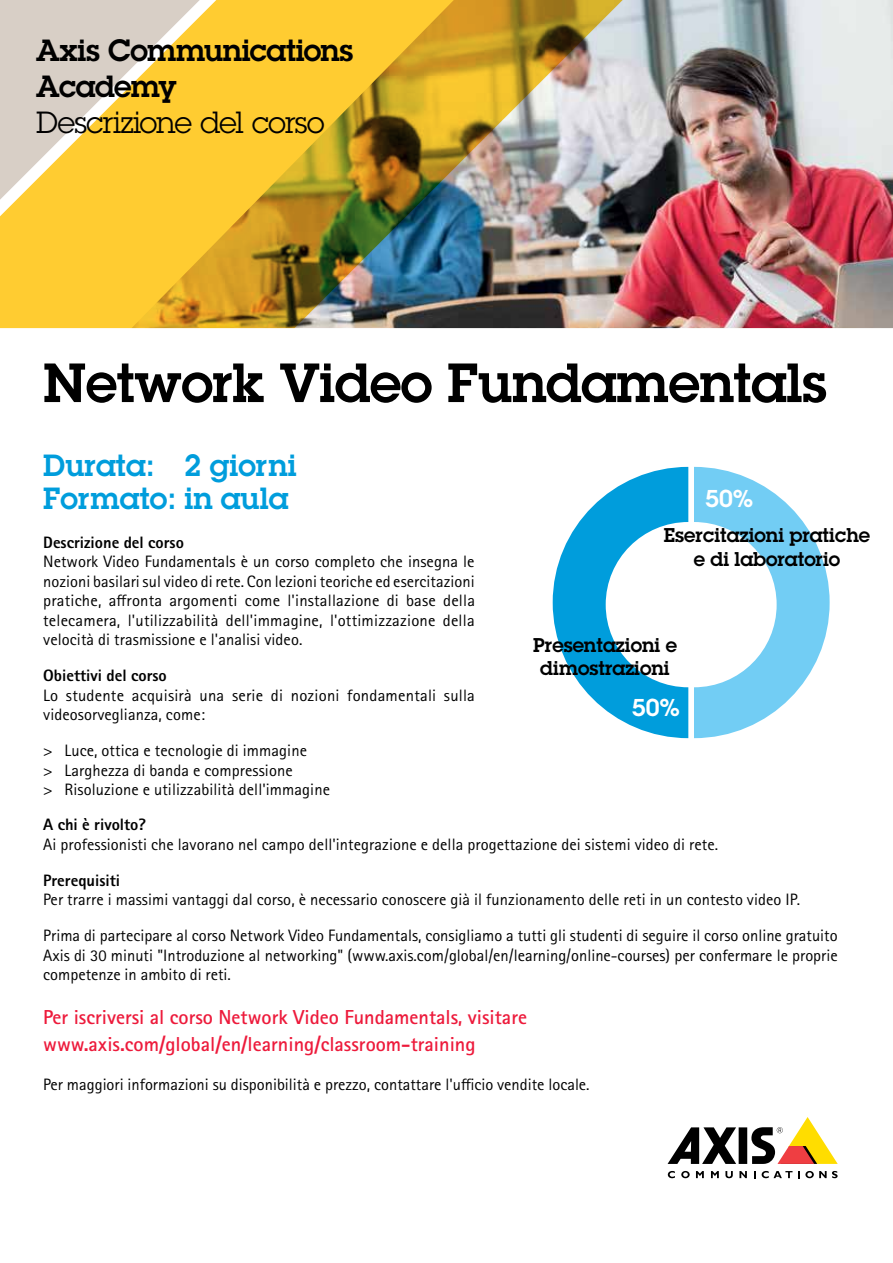
<style>
.page{position:relative;width:893px;height:1263px;background:#fff}
.page>*{position:absolute;margin:0;border:0;box-sizing:border-box;transform-origin:0 0}
.t1{font:600 54px "Lubalin Graph ECG";letter-spacing:-.01em;color:#000}
.t2{font:600 30px/33px "Lubalin Graph ECG";color:#009ddc}
.t3{font:600 30px/36px "Lubalin Graph ECG";letter-spacing:-.02em;color:#000}
.t4{font:30px "Lubalin Graph ECG";letter-spacing:-.02em;color:#000}
.t5{font:600 23.85px "Lubalin Graph ECG";color:#fff}
.t6{font:700 20.25px/27px "Rotis Sans Serif Pro";color:#ed1a3b}
.t7{font:600 19.5px/23.4px "Lubalin Graph ECG";color:#000;text-align:center}
.t8{font:16.5px/19.5px "Rotis Sans Serif Pro";letter-spacing:.005em;color:#000}
.t9{font:800 16.5px "Rotis Sans Serif Pro";color:#000}
</style>
<div class="page">
<img style="left:0;top:0;width:893px;height:328px">
<div style="left:739px;top:1127px;width:8px;height:37px;background:#000"></div>
<svg style="left:668px;top:1127px;width:68px;height:37px"></svg>
<svg style="left:751px;top:1117px;width:87px;height:47px"></svg>
<svg style="left:668px;top:1171px;width:7px;height:7px"></svg>
<svg style="left:681px;top:1171px;width:9px;height:7px"></svg>
<svg style="left:696px;top:1171px;width:8px;height:7px"></svg>
<svg style="left:711px;top:1171px;width:8px;height:7px"></svg>
<svg style="left:725px;top:1171px;width:8px;height:7px"></svg>
<svg style="left:739px;top:1171px;width:8px;height:7px"></svg>
<svg style="left:754px;top:1171px;width:2px;height:7px"></svg>
<svg style="left:762px;top:1171px;width:30px;height:7px"></svg>
<svg style="left:798px;top:1171px;width:40px;height:7px"></svg>
<svg style="left:694px;top:467px;width:136px;height:271px"></svg>
<svg style="left:553px;top:467px;width:135px;height:271px"></svg>
<h2 class="t3" style="left:36px;top:32px;width:318px">Axis Communications<br>Academy</h2>
<h2 class="t4" style="left:36px;top:103px;width:290px">Descrizione del corso</h2>
<h1 class="t1" style="left:43px;top:347px;width:785px">Network Video Fundamentals</h1>
<h2 class="t2" style="left:43px;top:449px;width:255px">Durata: 2 giorni<br>Formato: in aula</h2>
<p class="t9" style="left:43px;top:531px;width:142px">Descrizione del corso</p>
<p class="t8" style="left:43px;top:552px;width:433px;text-align:justify">Network Video Fundamentals è un corso completo che insegna le nozioni basilari sul video di rete. Con lezioni teoriche ed esercitazioni pratiche, affronta argomenti come l'installazione di base della telecamera, l'utilizzabilità dell'immagine, l'ottimizzazione della velocità di trasmissione e l'analisi video.</p>
<p class="t9" style="left:43px;top:665px;width:125px">Obiettivi del corso</p>
<p class="t8" style="left:43px;top:685px;width:433px">Lo studente acquisirà una serie di nozioni fondamentali sulla videosorveglianza, come:</p>
<p class="t8" style="left:43px;top:741px;width:288px">&gt; Luce, ottica e tecnologie di immagine<br>&gt; Larghezza di banda e compressione<br>&gt; Risoluzione e utilizzabilità dell'immagine</p>
<h3 class="t5" style="left:705px;top:482px;width:50px">50%</h3>
<p class="t7" style="left:664px;top:524px;width:208px">Esercitazioni pratiche e di laboratorio</p>
<p class="t7" style="left:533px;top:634px;width:145px">Presentazioni e dimostrazioni</p>
<h3 class="t5" style="left:632px;top:691px;width:50px">50%</h3>
<p class="t9" style="left:43px;top:814px;width:104px">A chi è rivolto?</p>
<p class="t8" style="left:43px;top:834px;width:676px">Ai professionisti che lavorano nel campo dell'integrazione e della progettazione dei sistemi video di rete.</p>
<p class="t9" style="left:43px;top:869px;width:78px">Prerequisiti</p>
<p class="t8" style="left:43px;top:881px;width:796px;line-height:36px">Per trarre i massimi vantaggi dal corso, è necessario conoscere già il funzionamento delle reti in un contesto video IP.<br>Prima di partecipare al corso Network Video Fundamentals, consigliamo a tutti gli studenti di seguire il corso online gratuito</p>
<p class="t8" style="left:43px;top:945px;width:796px">Axis di 30 minuti "Introduzione al networking" (www.axis.com/global/en/learning/online-courses) per confermare le proprie competenze in ambito di reti.</p>
<p class="t6" style="left:43px;top:1003px;width:485px">Per iscriversi al corso Network Video Fundamentals, visitare www.axis.com/global/en/learning/classroom-training</p>
<p class="t8" style="left:43px;top:1074px;width:548px">Per maggiori informazioni su disponibilità e prezzo, contattare l'ufficio vendite locale.</p>
</div>
